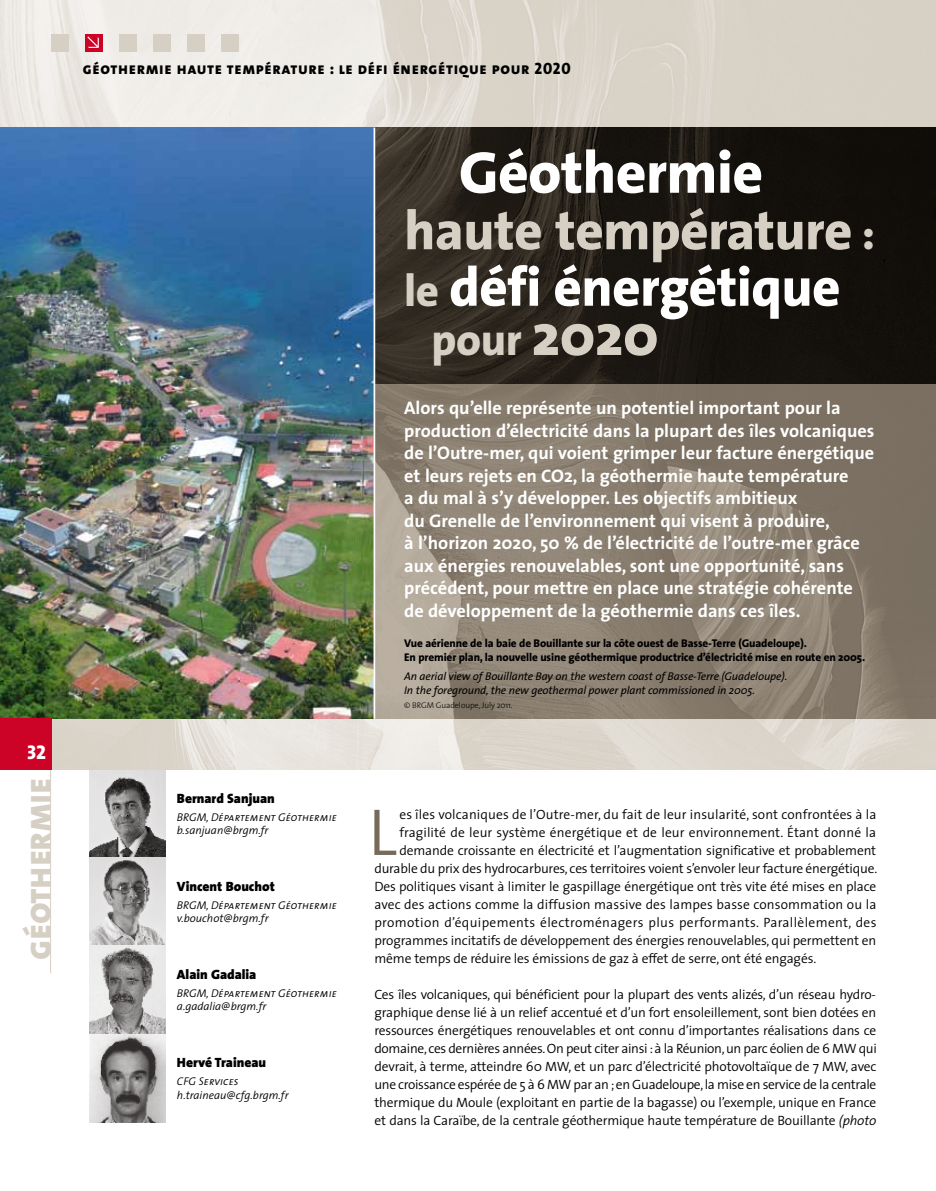
<style>
.page{position:relative;width:936px;height:1191px;background:#fff}
.page>*{position:absolute;margin:0;border:0;box-sizing:border-box;transform-origin:0 0}
.t1{font:300 66.9px "The Sans";color:#766b5b}
.t2{font:800 59.4px "The Sans";letter-spacing:-.01em;color:#fff}
.t3{font:800 55.05px/56.4px "The Sans";letter-spacing:-.01em;color:#d6cfc4}
.t4{font:800 44.85px "The Sans";color:#d6cfc4}
.t5{font:37.2px "The Sans Extra Bold Caps";letter-spacing:-.015em;color:#d6cfc4;scale:.95 1}
.t6{font:19.95px "The Sans Extra Bold Caps";color:#fff}
.t7{font:700 18.3px/22.5px "The Sans";color:#fff}
.t8{font:16.5px "The Sans Extra Bold Caps";letter-spacing:.04em;color:#000;scale:.95 1}
.t9{font:300 13.5px/18px "The Sans";letter-spacing:-.01em;color:#000;text-align:justify}
.t10{font:300 13.5px "The Sans";letter-spacing:.01em;color:#000}
.t11{font:300 13.5px "The Sans";letter-spacing:.025em;color:#000}
.t12{font:900 13.5px "The Sans";color:#000}
.t13{font:800 11.25px/14.2px "The Sans";letter-spacing:-.01em;color:#000}
.t14{font:italic 11.25px/14.2px "The Sans";letter-spacing:-.01em;color:#000}
.t15{font:italic 11.25px "The Sans Semi Light Caps";color:#000}
.t16{font:italic 300 11.25px "The Sans";color:#000}
.t17{font:300 8.25px "The Sans";letter-spacing:-.01em;color:#000}
.s1{font-size:44.85px}
.s2{color:#fff}
.s3{font-size:59.4px}
.s4{font-style:italic}
</style>
<div class="page">
<img style="left:89px;top:770px;width:76px;height:88px">
<hr style="left:50px;top:711px;width:1px;height:262px;background:#d6cfc4">
<img style="left:0;top:0;width:935px;height:770px">
<svg style="left:89px;top:858px;width:76px;height:88px;background:#b7b5b5"></svg>
<svg style="left:89px;top:946px;width:76px;height:88px;background:#afadad"></svg>
<svg style="left:89px;top:1034px;width:76px;height:88px;background:#9d9a9a"></svg>
<img style="left:375px;top:384px;width:560px;height:335px">
<img style="left:0;top:128px;width:373px;height:591px">
<img style="left:375px;top:128px;width:560px;height:256px">
<hr style="left:935px;top:0;width:1px;height:551px;background:#d6cfc4">
<div style="left:119px;top:34px;width:17px;height:17px;background:#d6cfc4"></div>
<div style="left:51px;top:34px;width:17px;height:17px;background:#d6cfc4"></div>
<svg style="left:83px;top:32px;width:21px;height:21px"></svg>
<div style="left:153px;top:34px;width:17px;height:17px;background:#d6cfc4"></div>
<div style="left:187px;top:34px;width:17px;height:17px;background:#d6cfc4"></div>
<div style="left:221px;top:34px;width:17px;height:17px;background:#d6cfc4"></div>
<div style="left:0;top:719px;width:51px;height:51px;background:#cc0327"></div>
<hr style="left:373px;top:128px;width:2px;height:591px;background:#fff">
<h3 class="t6" style="left:27px;top:735px;width:21px">32</h3>
<h3 class="t5" style="left:7px;top:959px;width:193px;rotate:-90deg">géothermie</h3>
<p class="t8" style="left:83px;top:55px;width:515px">géothermie haute température : le défi énergétique pour 2020</p>
<h2 class="t2" style="left:459px;top:122px;width:306px">Géothermie</h2>
<h3 class="t3" style="left:404px;top:201px;width:472px">haute température <span class="s1">: le</span> <span class="s2">défi énergétique</span></h3>
<h3 class="t4" style="left:431px;top:302px;width:229px">pour <span class="s3">2020</span></h3>
<p class="t7" style="left:404px;top:396px;width:472px">Alors qu’elle représente un potentiel important pour la production d’électricité dans la plupart des îles volcaniques de l’Outre-mer, qui voient grimper leur facture énergétique et leurs rejets en CO2, la géothermie haute température<br>a du mal à s’y développer. Les objectifs ambitieux<br>du Grenelle de l’environnement qui visent à produire,<br>à l’horizon 2020, 50 % de l’électricité de l’outre-mer grâce aux énergies renouvelables, sont une opportunité, sans précédent, pour mettre en place une stratégie cohérente de développement de la géothermie dans ces îles.</p>
<p class="t12" style="left:177px;top:787px;width:99px">Bernard Sanjuan</p>
<p class="t15" style="left:177px;top:807px;width:161px">BRGM, Département Géothermie</p>
<p class="t16" style="left:177px;top:821px;width:93px">b.sanjuan@brgm.fr</p>
<p class="t12" style="left:177px;top:875px;width:99px">Vincent Bouchot</p>
<p class="t15" style="left:177px;top:895px;width:161px">BRGM, Département Géothermie</p>
<p class="t16" style="left:177px;top:909px;width:93px">v.bouchot@brgm.fr</p>
<p class="t12" style="left:177px;top:963px;width:81px">Alain Gadalia</p>
<p class="t15" style="left:177px;top:983px;width:161px">BRGM, Département Géothermie</p>
<p class="t16" style="left:177px;top:997px;width:91px">a.gadalia@brgm.fr</p>
<p class="t12" style="left:177px;top:1051px;width:91px">Hervé Traineau</p>
<p class="t15" style="left:177px;top:1071px;width:63px">CFG Services</p>
<p class="t16" style="left:177px;top:1085px;width:113px">h.traineau@cfg.brgm.fr</p>
<p class="t13" style="left:404px;top:636px;width:462px">Vue aérienne de la baie de Bouillante sur la côte ouest de Basse-Terre (Guadeloupe).<br>En premier plan, la nouvelle usine géothermique productrice d’électricité mise en route en 2005.</p>
<p class="t14" style="left:404px;top:668px;width:384px">An aerial view of Bouillante Bay on the western coast of Basse-Terre (Guadeloupe).<br>In the foreground, the new geothermal power plant commissioned in 2005.</p>
<p class="t17" style="left:404px;top:698px;width:110px">© BRGM Guadeloupe, July 2011.</p>
<h1 class="t1" style="left:368px;top:777px;width:30px">L</h1>
<p class="t10" style="left:399px;top:803px;width:478px">es îles volcaniques de l’Outre-mer, du fait de leur insularité, sont confrontées à la</p>
<p class="t9" style="left:399px;top:823px;width:478px">fragilité de leur système énergétique et de leur environnement. Étant donné la</p>
<p class="t9" style="left:399px;top:841px;width:478px">demande croissante en électricité et l’augmentation significative et probablement</p>
<p class="t9" style="left:374px;top:859px;width:504px">durable du prix des hydrocarbures, ces territoires voient s’envoler leur facture énergétique.</p>
<p class="t9" style="left:374px;top:877px;width:503px">Des politiques visant à limiter le gaspillage énergétique ont très vite été mises en place</p>
<p class="t10" style="left:374px;top:893px;width:503px">avec des actions comme la diffusion massive des lampes basse consommation ou la</p>
<p class="t11" style="left:374px;top:911px;width:503px">promotion d’équipements électroménagers plus performants. Parallèlement, des</p>
<p class="t9" style="left:374px;top:931px;width:503px">programmes incitatifs de développement des énergies renouvelables, qui permettent en</p>
<p class="t9" style="left:374px;top:949px;width:443px">même temps de réduire les émissions de gaz à effet de serre, ont été engagés.</p>
<p class="t9" style="left:374px;top:985px;width:504px">Ces îles volcaniques, qui bénéficient pour la plupart des vents alizés, d’un réseau hydro&shy;graphique dense lié à un relief accentué et d’un fort ensoleillement, sont bien dotées en ressources énergétiques renouvelables et ont connu d’importantes réalisations dans ce domaine, ces dernières années. On peut citer ainsi : à la Réunion, un parc éolien de 6 MW qui devrait, à terme, atteindre 60 MW, et un parc d’électricité photovoltaïque de 7 MW, avec une croissance espérée de 5 à 6 MW par an ; en Guadeloupe, la mise en service de la centrale thermique du Moule (exploitant en partie de la bagasse) ou l’exemple, unique en France et dans la Caraïbe, de la centrale géothermique haute température de Bouillante <span class="s4">(photo</span></p>
</div>
